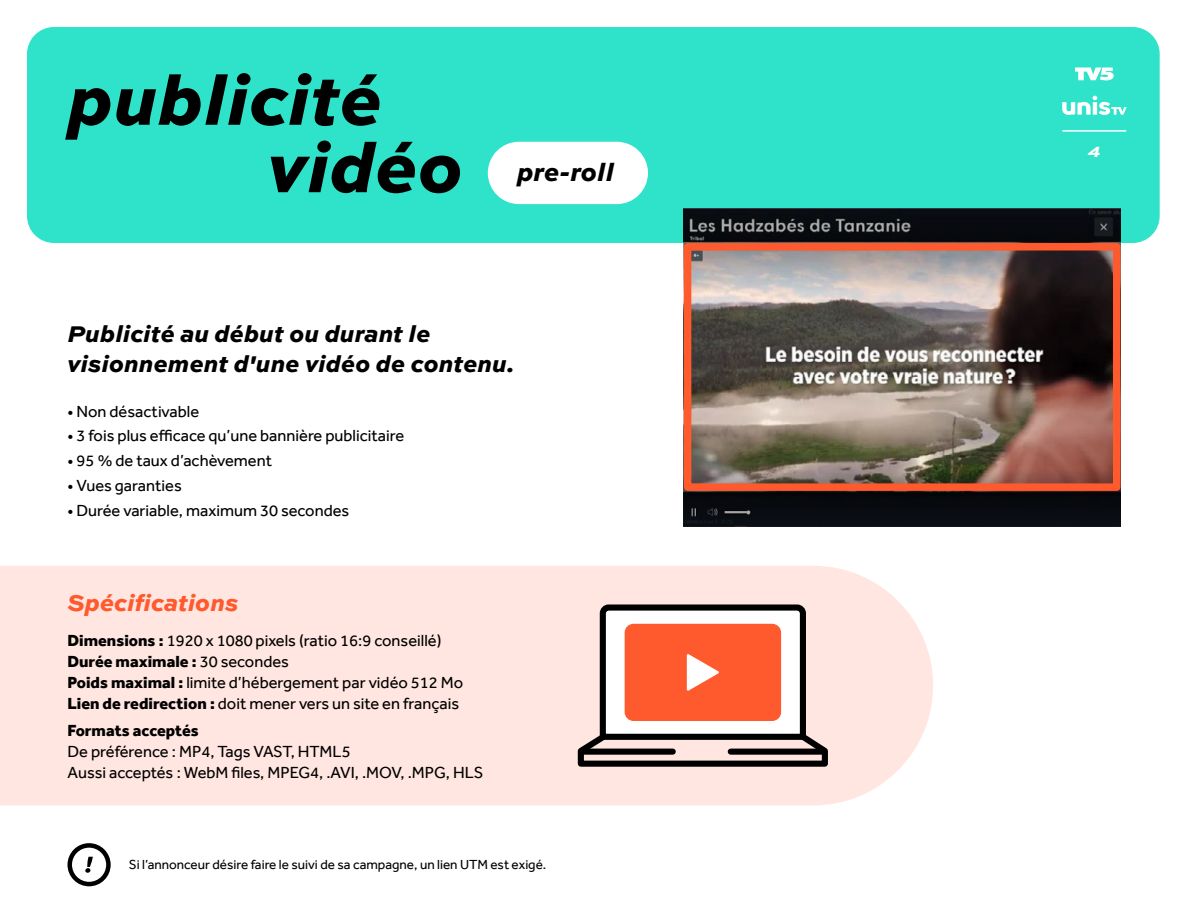
<style>
.page{position:relative;width:1188px;height:918px;background:#fff}
.page>*{position:absolute;margin:0;border:0;box-sizing:border-box;transform-origin:0 0}
.t1{font:italic 800 72px/67.5px "Sweet Sans Pro";color:#000}
.t2{font:italic 800 25.95px "Sweet Sans Pro";color:#000}
.t3{font:italic 800 24px/30px "Sweet Sans Pro";color:#000}
.t4{font:italic 800 24px "Sweet Sans Pro";color:#ff592e}
.t5{font:italic 800 18px "Sweet Sans Pro";color:#fff}
.t6{font:16.5px/21px "Effra";color:#000}
.t7{font:800 16.5px "Effra";color:#000}
.t8{font:13.5px "Effra";color:#000}
.s1{font-weight:800}
</style>
<div class="page">
<div style="left:27px;top:27px;width:1133px;height:216px;background:#2ee3c9;border-radius:27px"></div>
<div style="left:488px;top:142px;width:160px;height:62px;background:#fff;border-radius:31px"></div>
<img style="left:684px;top:209px;width:436px;height:318px">
<svg style="left:85px;top:857px;width:8px;height:16px"></svg>
<div style="left:68px;top:843px;width:43px;height:43px;border:4px solid #000;border-radius:50%"></div>
<div style="left:0;top:566px;width:933px;height:239px;background:#ffe6e0"></div>
<svg style="left:575px;top:601px;width:256px;height:169px"></svg>
<div style="left:582px;top:749px;width:91px;height:6px;background:#000"></div>
<div style="left:731px;top:749px;width:91px;height:6px;background:#000"></div>
<img style="left:693px;top:252px;width:418px;height:230px">
<div style="left:684px;top:243px;width:436px;height:248px;border:8px solid #ff592e"></div>
<svg style="left:1075px;top:68px;width:39px;height:12px"></svg>
<hr style="left:1063px;top:130px;width:63px;height:2px;background:#fff">
<svg style="left:1062px;top:96px;width:65px;height:19px"></svg>
<h1 class="t1" style="left:267px;top:61px;width:197px;text-indent:-200px">publicité vidéo</h1>
<h2 class="t2" style="left:517px;top:152px;width:99px">pre-roll</h2>
<h3 class="t3" style="left:68px;top:317px;width:449px">Publicité au début ou durant le visionnement d'une vidéo de contenu.</h3>
<p class="t6" style="left:68px;top:400px;width:133px">• Non désactivable</p>
<p class="t6" style="left:68px;top:425px;width:338px">• 3 fois plus efficace qu’une bannière publicitaire</p>
<p class="t6" style="left:68px;top:450px;width:206px">• 95 % de taux d’achèvement</p>
<p class="t6" style="left:68px;top:475px;width:116px">• Vues garanties</p>
<p class="t6" style="left:68px;top:499px;width:283px">• Durée variable, maximum 30 secondes</p>
<h3 class="t4" style="left:68px;top:584px;width:173px">Spécifications</h3>
<p class="t6" style="left:68px;top:630px;width:397px"><span class="s1">Dimensions :</span> 1920 x 1080 pixels (ratio 16:9 conseillé)<br><span class="s1">Durée maximale :</span> 30 secondes<br><span class="s1">Poids maximal :</span> limite d’hébergement par vidéo 512 Mo <span class="s1">Lien de redirection :</span> doit mener vers un site en français</p>
<p class="t7" style="left:68px;top:721px;width:133px">Formats acceptés</p>
<p class="t6" style="left:68px;top:741px;width:418px">De préférence : MP4, Tags VAST, HTML5<br>Aussi acceptés : WebM files, MPEG4, .AVI, .MOV, .MPG, HLS</p>
<p class="t8" style="left:129px;top:857px;width:419px">Si l’annonceur désire faire le suivi de sa campagne, un lien UTM est exigé.</p>
<p class="t5" style="left:1088px;top:137px;width:14px">4</p>
</div>
